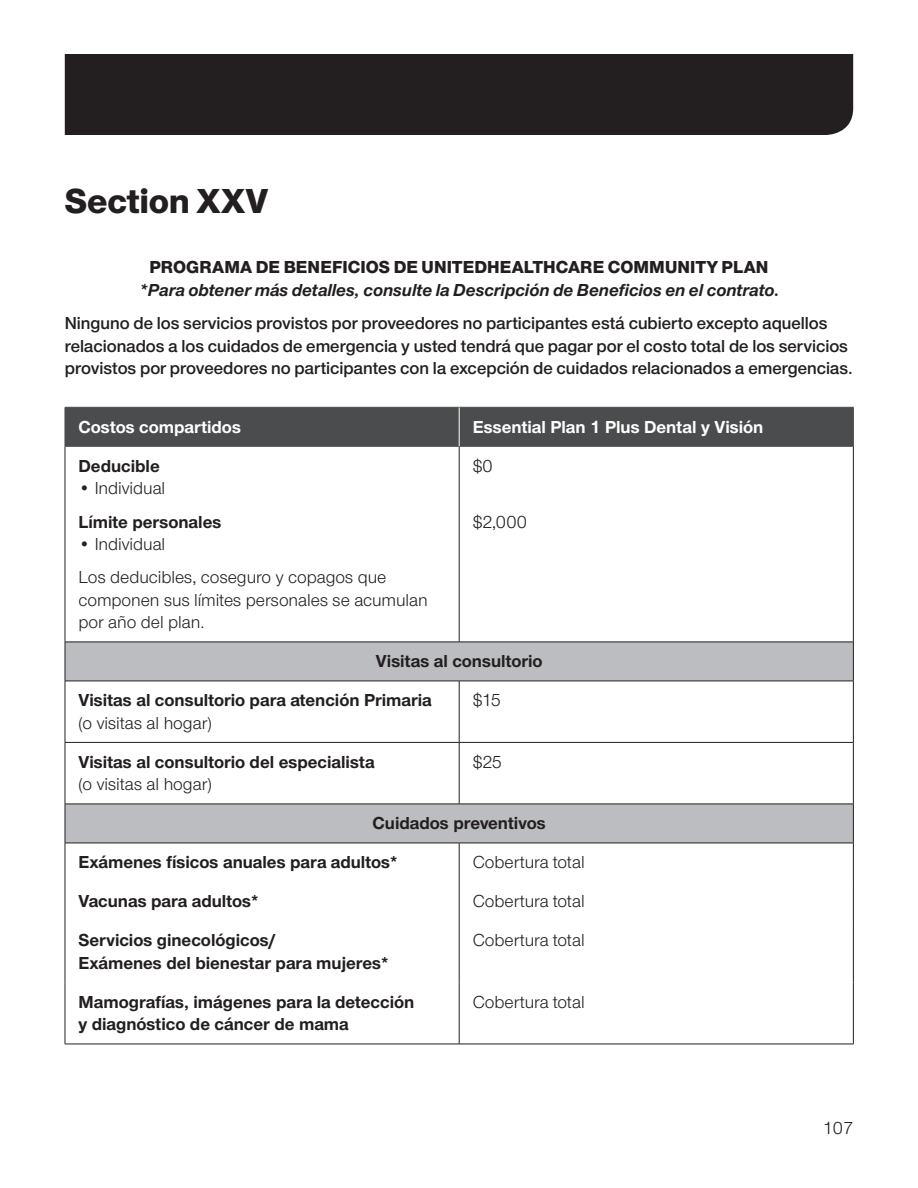
<style>
.page{position:relative;width:918px;height:1188px;background:#fff}
.page>*{position:absolute;margin:0;border:0;box-sizing:border-box;transform-origin:0 0}
.Section_heads___noDo{font:800 36px "UHC Sans";letter-spacing:-.005em;color:#231f20}
.Chart___body_-_12_15{font:700 18px/22.5px "UHC Sans";color:#231f20}
.Body_AFTER_bullet{font:600 18px/22.5px "UHC Sans";color:#231f20}
.Chart___body_-_12_15-2{font:18px/22.5px "UHC Sans";letter-spacing:-.005em;color:#231f20}
.SUB_Subhead___12_15{font:italic 700 18px/22.5px "UHC Sans";color:#231f20;text-align:center}
.Chart___headers_-_RE{font:700 18px "UHC Sans";color:#fff}
.Chart___subheads_-_B{font:700 18px "UHC Sans";color:#231f20}
.s1{font-weight:800;font-style:normal}
.s2{font-weight:400}
</style>
<div class="page">
<div style="left:65px;top:54px;width:788px;height:81px;background:#231f20"></div>
<div style="left:66px;top:408px;width:787px;height:38px;background:#4b4c4d"></div>
<svg style="left:66px;top:643px;width:787px;height:200px"></svg>
<hr style="left:65px;top:446px;width:1px;height:196px;background:#231f20">
<hr style="left:459px;top:446px;width:1px;height:196px;background:#231f20">
<hr style="left:853px;top:446px;width:1px;height:196px;background:#231f20">
<hr style="left:65px;top:642px;width:394px;height:1px;background:#231f20">
<hr style="left:65px;top:642px;width:1px;height:39px;background:#231f20">
<hr style="left:459px;top:642px;width:395px;height:1px;background:#231f20">
<hr style="left:853px;top:642px;width:1px;height:39px;background:#231f20">
<hr style="left:65px;top:681px;width:394px;height:1px;background:#231f20">
<hr style="left:65px;top:681px;width:1px;height:61px;background:#231f20">
<hr style="left:459px;top:681px;width:395px;height:1px;background:#231f20">
<hr style="left:459px;top:681px;width:1px;height:61px;background:#231f20">
<hr style="left:853px;top:681px;width:1px;height:61px;background:#231f20">
<hr style="left:65px;top:742px;width:394px;height:1px;background:#231f20">
<hr style="left:65px;top:743px;width:1px;height:61px;background:#231f20">
<hr style="left:459px;top:742px;width:395px;height:1px;background:#231f20">
<hr style="left:459px;top:743px;width:1px;height:61px;background:#231f20">
<hr style="left:853px;top:743px;width:1px;height:61px;background:#231f20">
<hr style="left:65px;top:804px;width:394px;height:1px;background:#231f20">
<hr style="left:65px;top:804px;width:1px;height:39px;background:#231f20">
<hr style="left:459px;top:804px;width:395px;height:1px;background:#231f20">
<hr style="left:853px;top:804px;width:1px;height:39px;background:#231f20">
<hr style="left:65px;top:1044px;width:394px;height:1px;background:#231f20">
<hr style="left:459px;top:1044px;width:395px;height:1px;background:#231f20">
<hr style="left:65px;top:407px;width:394px;height:1px;background:#4b4c4d">
<hr style="left:65px;top:407px;width:1px;height:39px;background:#4b4c4d">
<hr style="left:459px;top:407px;width:395px;height:1px;background:#4b4c4d">
<hr style="left:853px;top:407px;width:1px;height:39px;background:#4b4c4d">
<hr style="left:65px;top:446px;width:394px;height:1px;background:#4b4c4d">
<hr style="left:459px;top:446px;width:395px;height:1px;background:#4b4c4d">
<hr style="left:459px;top:407px;width:1px;height:39px;background:#fff">
<hr style="left:65px;top:843px;width:394px;height:1px;background:#231f20">
<hr style="left:65px;top:843px;width:1px;height:39px;background:#231f20">
<hr style="left:459px;top:843px;width:395px;height:1px;background:#231f20">
<hr style="left:459px;top:843px;width:1px;height:39px;background:#231f20">
<hr style="left:853px;top:843px;width:1px;height:39px;background:#231f20">
<hr style="left:65px;top:882px;width:1px;height:39px;background:#231f20">
<hr style="left:459px;top:882px;width:1px;height:39px;background:#231f20">
<hr style="left:853px;top:882px;width:1px;height:39px;background:#231f20">
<hr style="left:65px;top:921px;width:1px;height:61px;background:#231f20">
<hr style="left:459px;top:921px;width:1px;height:61px;background:#231f20">
<hr style="left:853px;top:921px;width:1px;height:61px;background:#231f20">
<hr style="left:65px;top:982px;width:1px;height:62px;background:#231f20">
<hr style="left:459px;top:982px;width:1px;height:62px;background:#231f20">
<hr style="left:853px;top:982px;width:1px;height:62px;background:#231f20">
<p class="Section_heads___noDo" style="left:65px;top:176px;width:205px">Section XXV</p>
<p class="SUB_Subhead___12_15" style="left:139px;top:255px;width:642px"><span class="s1">PROGRAMA DE BENEFICIOS DE UNITEDHEALTHCARE COMMUNITY PLAN </span>*Para obtener más detalles, consulte la Descripción de Beneficios en el contrato.</p>
<p class="Body_AFTER_bullet" style="left:65px;top:311px;width:790px">Ninguno de los servicios provistos por proveedores no participantes está cubierto excepto aquellos relacionados a los cuidados de emergencia y usted tendrá que pagar por el costo total de los servicios provistos por proveedores no participantes con la excepción de cuidados relacionados a emergencias.</p>
<p class="Chart___headers_-_RE" style="left:78px;top:415px;width:164px">Costos compartidos</p>
<p class="Chart___headers_-_RE" style="left:473px;top:415px;width:292px">Essential Plan 1 Plus Dental y Visión</p>
<p class="Chart___body_-_12_15" style="left:78px;top:454px;width:83px">Deducible</p>
<p class="Chart___body_-_12_15-2" style="left:78px;top:476px;width:88px">• Individual</p>
<p class="Chart___body_-_12_15" style="left:78px;top:510px;width:144px">Límite personales</p>
<p class="Chart___body_-_12_15-2" style="left:78px;top:532px;width:88px">• Individual</p>
<p class="Chart___body_-_12_15-2" style="left:78px;top:566px;width:351px">Los deducibles, coseguro y copagos que componen sus límites personales se acumulan por año del plan.</p>
<p class="Chart___body_-_12_15-2" style="left:473px;top:454px;width:22px">$0</p>
<p class="Chart___body_-_12_15-2" style="left:473px;top:510px;width:56px">$2,000</p>
<p class="Chart___subheads_-_B" style="left:376px;top:649px;width:168px">Visitas al consultorio</p>
<p class="Chart___body_-_12_15" style="left:78px;top:689px;width:355px">Visitas al consultorio para atención Primaria <span class="s2">(o visitas al hogar)</span></p>
<p class="Chart___body_-_12_15-2" style="left:473px;top:689px;width:30px">$15</p>
<p class="Chart___body_-_12_15" style="left:78px;top:750px;width:298px">Visitas al consultorio del especialista <span class="s2">(o visitas al hogar)</span></p>
<p class="Chart___body_-_12_15-2" style="left:473px;top:750px;width:31px">$25</p>
<p class="Chart___subheads_-_B" style="left:373px;top:811px;width:175px">Cuidados preventivos</p>
<p class="Chart___body_-_12_15" style="left:78px;top:851px;width:322px">Exámenes físicos anuales para adultos*</p>
<p class="Chart___body_-_12_15-2" style="left:473px;top:851px;width:114px">Cobertura total</p>
<p class="Chart___body_-_12_15" style="left:78px;top:890px;width:183px">Vacunas para adultos*</p>
<p class="Chart___body_-_12_15-2" style="left:473px;top:890px;width:114px">Cobertura total</p>
<p class="Chart___body_-_12_15" style="left:78px;top:929px;width:313px">Servicios ginecológicos/<br>Exámenes del bienestar para mujeres*</p>
<p class="Chart___body_-_12_15-2" style="left:473px;top:929px;width:114px">Cobertura total</p>
<p class="Chart___body_-_12_15" style="left:78px;top:990px;width:337px">Mamografías, imágenes para la detección y diagnóstico de cáncer de mama</p>
<p class="Chart___body_-_12_15-2" style="left:473px;top:990px;width:114px">Cobertura total</p>
<p class="Chart___body_-_12_15-2" style="left:823px;top:1116px;width:32px">107</p>
</div>
